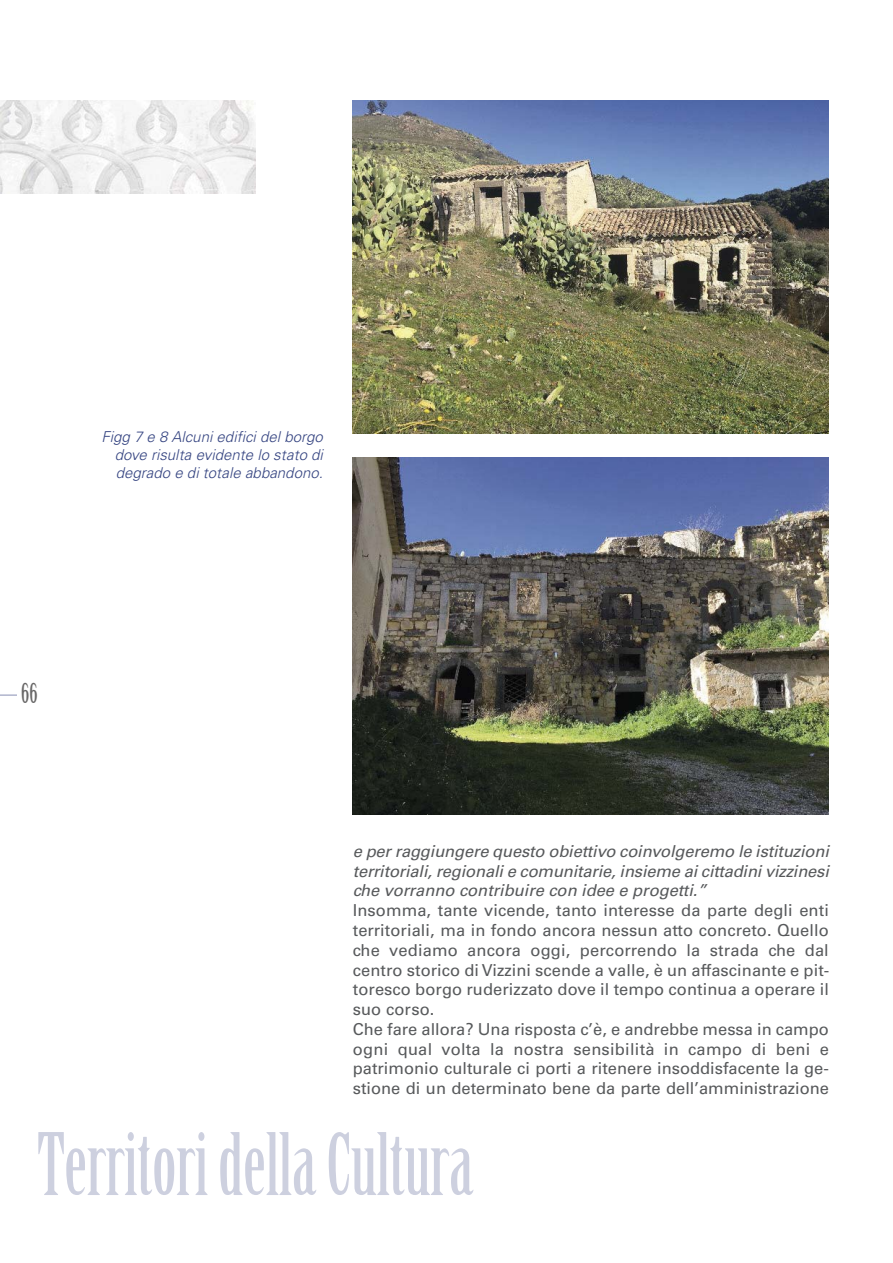
<style>
.page{position:relative;width:893px;height:1263px;background:#fff}
.page>*{position:absolute;margin:0;border:0;box-sizing:border-box;transform-origin:0 0}
.t1{font:84px "Birch Std";color:#cdd0df}
.t2{font:27px "Birch Std";color:#686767}
.t3{font:16.5px/19.8px "Univers";letter-spacing:.005em;color:#57595b}
.t4{font:italic 16.5px/19.8px "Univers";color:#57595b;text-align:justify}
.t5{font:italic 300 15px/18px "Univers";color:#354481;text-align:justify}
</style>
<div class="page">
<svg style="left:0;top:694px;width:17px;height:2px"></svg>
<img style="left:0;top:100px;width:255px;height:94px">
<img style="left:353px;top:457px;width:476px;height:358px">
<img style="left:353px;top:100px;width:476px;height:333px">
<p class="t5" style="left:115px;top:429px;width:210px;text-indent:-13px">Figg 7 e 8 Alcuni edifici del borgo dove risulta evidente lo stato di degrado e di totale abbandono.</p>
<h2 class="t2" style="left:21px;top:681px;width:18px">66</h2>
<p class="t4" style="left:353px;top:842px;width:478px">e per raggiungere questo obiettivo coinvolgeremo le istituzioni territoriali, regionali e comunitarie, insieme ai cittadini vizzinesi che vorranno contribuire con idee e progetti.”</p>
<p class="t3" style="left:353px;top:902px;width:478px">Insomma, tante vicende, tanto interesse da parte degli enti territoriali, ma in fondo ancora nessun atto concreto. Quello che vediamo ancora oggi, percorrendo la strada che dal centro storico di Vizzini scende a valle, è un affascinante e pit&shy;toresco borgo ruderizzato dove il tempo continua a operare il suo corso.<br>Che fare allora? Una risposta c’è, e andrebbe messa in campo ogni qual volta la nostra sensibilità in campo di beni e patrimonio culturale ci porti a ritenere insoddisfacente la ge&shy;stione di un determinato bene da parte dell’amministrazione</p>
<h1 class="t1" style="left:37px;top:1129px;width:438px">Territori della Cultura</h1>
</div>
